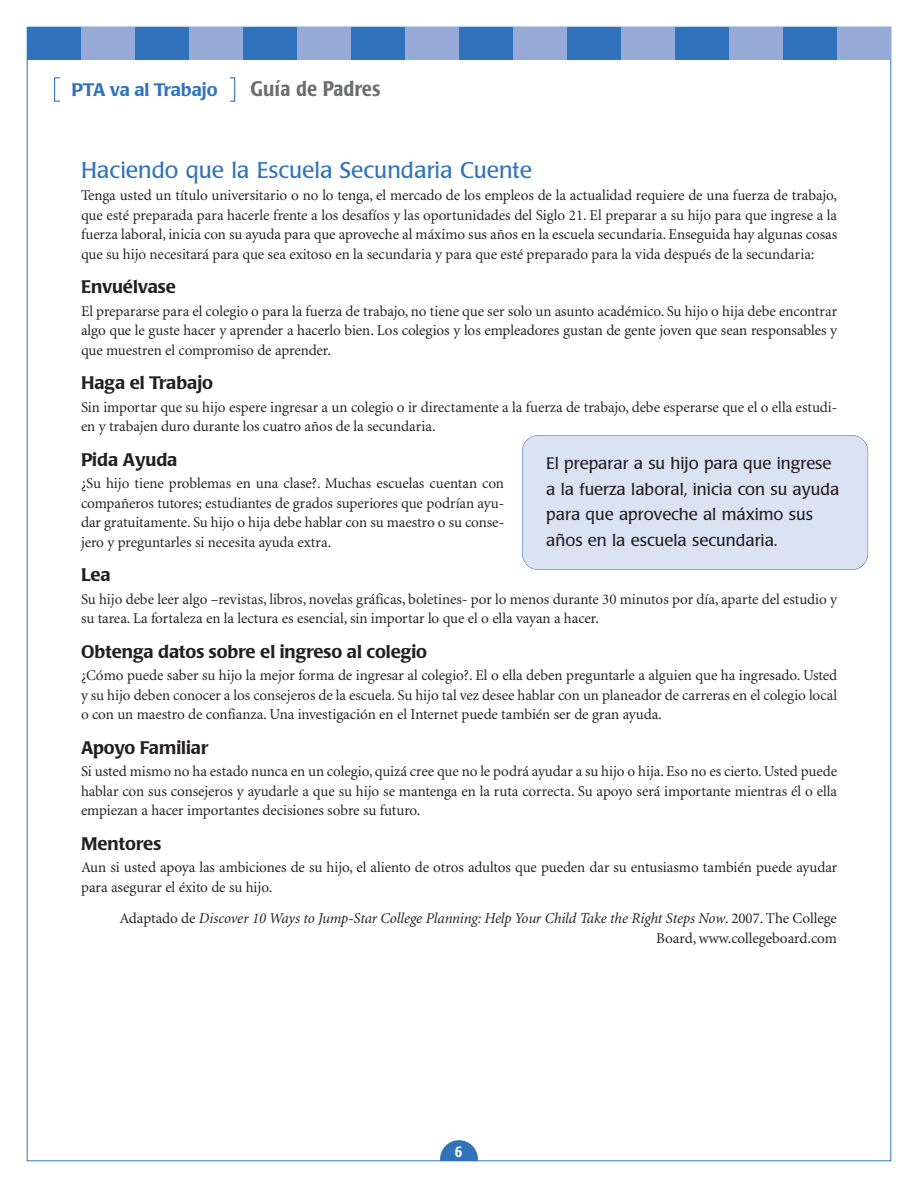
<style>
.page{position:relative;width:918px;height:1188px;background:#fff}
.page>*{position:absolute;margin:0;border:0;box-sizing:border-box;transform-origin:0 0}
.t1{font:22.5px "Poppl Laudatio";color:#3073ba}
.t2{font:500 condensed 21px "Poppl Laudatio";color:#6c6d70}
.t3{font:500 18px "Poppl Laudatio";color:#231f20}
.t4{font:500 18px "Poppl Laudatio";letter-spacing:-.01em;color:#3073ba}
.t5{font:16.5px/25.5px "Poppl Laudatio";color:#231f20}
.t6{font:15px/19.5px "Minion MM.367.585.11";letter-spacing:-.005em;color:#231f20;text-align:justify}
.t7{font:15px "Minion MM It.367.585.11";letter-spacing:-.01em;color:#231f20}
.t8{font:500 condensed 15px "Poppl Laudatio";color:#fff}
.s1{font-family:"Minion MM.367.585.11"}
</style>
<div class="page">
<div style="left:440px;top:1140px;width:38px;height:38px;background:#3073ba;border-radius:50%"></div>
<div style="left:440px;top:1161px;width:38px;height:27px;background:#fff"></div>
<div style="left:27px;top:27px;width:864px;height:32px;background:#3073ba"></div>
<div style="left:81px;top:27px;width:54px;height:32px;background:#97aad7"></div>
<div style="left:189px;top:27px;width:54px;height:32px;background:#97aad7"></div>
<div style="left:297px;top:27px;width:54px;height:32px;background:#97aad7"></div>
<div style="left:405px;top:27px;width:54px;height:32px;background:#97aad7"></div>
<div style="left:513px;top:27px;width:54px;height:32px;background:#97aad7"></div>
<div style="left:621px;top:27px;width:54px;height:32px;background:#97aad7"></div>
<div style="left:729px;top:27px;width:54px;height:32px;background:#97aad7"></div>
<div style="left:837px;top:27px;width:54px;height:32px;background:#97aad7"></div>
<div style="left:54px;top:77px;width:181px;height:25px;border:1px solid #3073ba"></div>
<div style="left:60px;top:76px;width:169px;height:28px;background:#fff"></div>
<div style="left:522px;top:435px;width:346px;height:135px;background:#dbe2f2;border-radius:16px"></div>
<div style="left:522px;top:435px;width:346px;height:135px;border:1px solid #3073ba;border-radius:17px"></div>
<p class="t4" style="left:72px;top:83px;width:148px">PTA va al Trabajo</p>
<h2 class="t2" style="left:251px;top:79px;width:131px">Guía de Padres</h2>
<h1 class="t1" style="left:81px;top:161px;width:452px">Haciendo que la Escuela Secundaria Cuente</h1>
<p class="t6" style="left:81px;top:187px;width:758px">Tenga usted un título universitario o no lo tenga, el mercado de los empleos de la actualidad requiere de una fuerza de trabajo, que esté preparada para hacerle frente a los desafíos y las oportunidades del Siglo 21. El preparar a su hijo para que ingrese a la fuerza laboral, inicia con su ayuda para que aproveche al máximo sus años en la escuela secundaria. Enseguida hay algunas cosas que su hijo necesitará para que sea exitoso en la secundaria y para que esté preparado para la vida después de la secundaria:</p>
<p class="t3" style="left:81px;top:280px;width:96px">Envuélvase</p>
<p class="t6" style="left:81px;top:303px;width:758px">El prepararse para el colegio o para la fuerza de trabajo, no tiene que ser solo un asunto académico. Su hijo o hija debe encontrar algo que le guste hacer y aprender a hacerlo bien. Los colegios y los empleadores gustan de gente joven que sean responsables y que muestren el compromiso de aprender.</p>
<p class="t3" style="left:81px;top:376px;width:134px">Haga el Trabajo</p>
<p class="t6" style="left:81px;top:399px;width:758px">Sin importar que su hijo espere ingresar a un colegio o ir directamente a la fuerza de trabajo, debe esperarse que el o ella estudi&shy;en y trabajen duro durante los cuatro años de la secundaria.</p>
<p class="t3" style="left:81px;top:452px;width:98px">Pida Ayuda</p>
<p class="t6" style="left:81px;top:475px;width:425px">¿Su hijo tiene problemas en una clase?. Muchas escuelas cuentan con compañeros tutores; estudiantes de grados superiores que podrían ayu&shy;dar gratuitamente. Su hijo o hija debe hablar con su maestro o su conse&shy;jero y preguntarles si necesita ayuda extra.</p>
<p class="t3" style="left:81px;top:568px;width:31px">Lea</p>
<p class="t6" style="left:81px;top:591px;width:758px">Su hijo debe leer algo –revistas, libros, novelas gráficas, boletines- por lo menos durante 30 minutos por día, aparte del estudio y su tarea. La fortaleza en la lectura es esencial, sin importar lo que el o ella vayan a hacer.</p>
<p class="t3" style="left:81px;top:644px;width:348px">Obtenga datos sobre el ingreso al colegio</p>
<p class="t6" style="left:81px;top:667px;width:758px">¿Cómo puede saber su hijo la mejor forma de ingresar al colegio?. El o ella deben preguntarle a alguien que ha ingresado. Usted y su hijo deben conocer a los consejeros de la escuela. Su hijo tal vez desee hablar con un planeador de carreras en el colegio local o con un maestro de confianza. Una investigación en el Internet puede también ser de gran ayuda.</p>
<p class="t3" style="left:81px;top:740px;width:129px">Apoyo Familiar</p>
<p class="t6" style="left:81px;top:763px;width:758px">Si usted mismo no ha estado nunca en un colegio, quizá cree que no le podrá ayudar a su hijo o hija. Eso no es cierto. Usted puede hablar con sus consejeros y ayudarle a que su hijo se mantenga en la ruta correcta. Su apoyo será importante mientras él o ella empiezan a hacer importantes decisiones sobre su futuro.</p>
<p class="t3" style="left:81px;top:836px;width:82px">Mentores</p>
<p class="t6" style="left:81px;top:859px;width:758px">Aun si usted apoya las ambiciones de su hijo, el aliento de otros adultos que pueden dar su entusiasmo también puede ayudar para asegurar el éxito de su hijo.</p>
<p class="t7" style="left:119px;top:913px;width:719px"><span class="s1">Adaptado de</span> Discover 10 Ways to Jump-Star College Planning: Help Your Child Take the Right Steps Now<span class="s1">. 2007. The College</span></p>
<p class="t6" style="left:656px;top:930px;width:182px">Board, www.collegeboard.com</p>
<p class="t5" style="left:546px;top:452px;width:295px">El preparar a su hijo para que ingrese a la fuerza laboral, inicia con su ayuda para que aproveche al máximo sus años en la escuela secundaria.</p>
<p class="t8" style="left:455px;top:1145px;width:9px">6</p>
</div>
